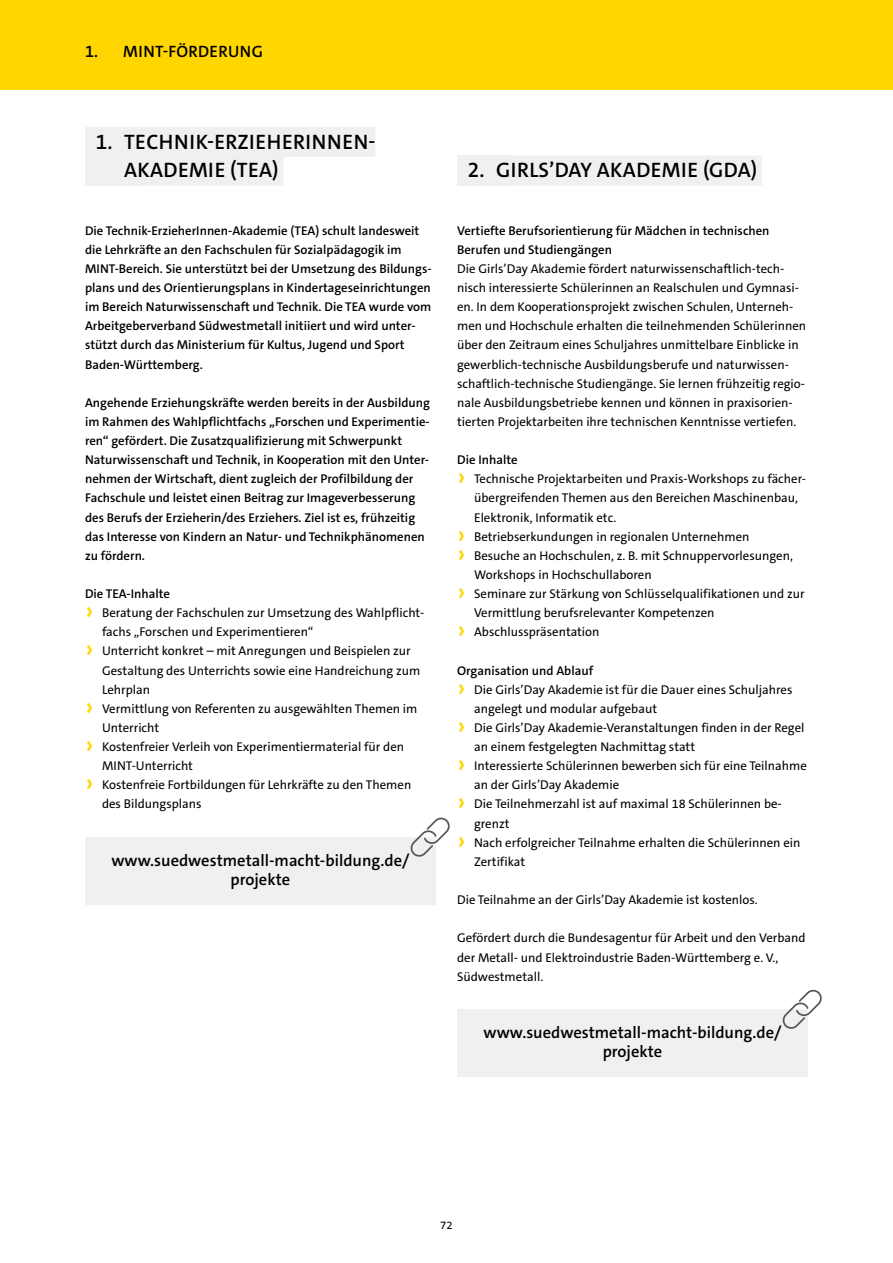
<style>
.page{position:relative;width:893px;height:1263px;background:#fff}
.page>*{position:absolute;margin:0;border:0;box-sizing:border-box;transform-origin:0 0}
.t1{font:600 21px/28.7px "The Sans C5";letter-spacing:.02em;color:#000}
.t2{font:600 16.5px/19px "The Sans C5";color:#000;text-align:center}
.t3{font:600 16.5px "The Sans C5";letter-spacing:.02em;color:#000}
.t4{font:12.75px/19.2px "The Sans C5";color:#000}
.t5{font:600 12.75px/19.2px "The Sans C5";color:#000}
.t6{font:11.25px "The Sans C5";color:#000}
.s1{font-weight:600;font-size:27px;color:#ffd600}
</style>
<div class="page">
<div style="left:457px;top:155px;width:55px;height:30px;background:#f0f0f0"></div>
<div style="left:85px;top:127px;width:55px;height:59px;background:#f0f0f0"></div>
<div style="left:0;top:0;width:893px;height:89px;background:#ffd600"></div>
<div style="left:457px;top:1009px;width:351px;height:68px;background:#f0f0f0"></div>
<svg style="left:783px;top:990px;width:39px;height:39px"></svg>
<div style="left:496px;top:156px;width:266px;height:30px;background:#f0f0f0"></div>
<div style="left:124px;top:127px;width:251px;height:30px;background:#f0f0f0"></div>
<div style="left:124px;top:156px;width:159px;height:30px;background:#f0f0f0"></div>
<div style="left:85px;top:837px;width:351px;height:67px;background:#f0f0f0"></div>
<svg style="left:411px;top:817px;width:39px;height:40px"></svg>
<p class="t3" style="left:85px;top:41px;width:179px">1. MINT-FÖRDERUNG</p>
<h1 class="t1" style="left:124px;top:127px;width:253px;text-indent:-28px">1. TECHNIK-ERZIEHERINNEN-<br>AKADEMIE (TEA)</h1>
<p class="t5" style="left:85px;top:221px;width:348px">Die Technik-ErzieherInnen-Akademie (TEA) schult landesweit die Lehrkräfte an den Fachschulen für Sozialpädagogik im MINT-Bereich. Sie unterstützt bei der Umsetzung des Bildungs&shy;plans und des Orientierungsplans in Kindertageseinrichtungen im Bereich Naturwissenschaft und Technik. Die TEA wurde vom Arbeitgeberverband Südwestmetall initiiert und wird unter&shy;stützt durch das Ministerium für Kultus, Jugend und Sport Baden-Württemberg.</p>
<p class="t5" style="left:85px;top:393px;width:346px">Angehende Erziehungskräfte werden bereits in der Ausbildung im Rahmen des Wahlpflichtfachs „Forschen und Experimentie&shy;ren“ gefördert. Die Zusatzqualifizierung mit Schwerpunkt Naturwissenschaft und Technik, in Kooperation mit den Unter&shy;nehmen der Wirtschaft, dient zugleich der Profilbildung der Fachschule und leistet einen Beitrag zur Imageverbesserung des Berufs der Erzieherin/des Erziehers. Ziel ist es, frühzeitig das Interesse von Kindern an Natur- und Technikphänomenen zu fördern.</p>
<p class="t5" style="left:85px;top:584px;width:87px">Die TEA-Inhalte</p>
<p class="t4" style="left:85px;top:603px;width:341px"><span class="s1">›</span> Beratung der Fachschulen zur Umsetzung des Wahlpflicht-</p>
<p class="t4" style="left:102px;top:622px;width:213px">fachs „Forschen und Experimentieren“</p>
<p class="t4" style="left:85px;top:642px;width:327px"><span class="s1">›</span> Unterricht konkret – mit Anregungen und Beispielen zur</p>
<p class="t4" style="left:102px;top:661px;width:320px">Gestaltung des Unterrichts sowie eine Handreichung zum</p>
<p class="t4" style="left:102px;top:680px;width:50px">Lehrplan</p>
<p class="t4" style="left:85px;top:699px;width:334px"><span class="s1">›</span> Vermittlung von Referenten zu ausgewählten Themen im</p>
<p class="t4" style="left:102px;top:718px;width:59px">Unterricht</p>
<p class="t4" style="left:85px;top:737px;width:321px"><span class="s1">›</span> Kostenfreier Verleih von Experimentiermaterial für den</p>
<p class="t4" style="left:102px;top:756px;width:92px">MINT-Unterricht</p>
<p class="t4" style="left:85px;top:775px;width:328px"><span class="s1">›</span> Kostenfreie Fortbildungen für Lehrkräfte zu den Themen</p>
<p class="t4" style="left:102px;top:795px;width:101px">des Bildungsplans</p>
<p class="t2" style="left:111px;top:851px;width:300px">www.suedwestmetall-macht-bildung.de/ projekte</p>
<h1 class="t1" style="left:468px;top:156px;width:291px">2. GIRLS’DAY AKADEMIE (GDA)</h1>
<p class="t5" style="left:457px;top:221px;width:314px">Vertiefte Berufsorientierung für Mädchen in technischen<br>Berufen und Studiengängen</p>
<p class="t4" style="left:457px;top:259px;width:350px">Die Girls’Day Akademie fördert naturwissenschaftlich-tech&shy;nisch interessierte Schülerinnen an Realschulen und Gymnasi&shy;en. In dem Kooperationsprojekt zwischen Schulen, Unterneh&shy;men und Hochschule erhalten die teilnehmenden Schülerinnen über den Zeitraum eines Schuljahres unmittelbare Einblicke in gewerblich-technische Ausbildungsberufe und naturwissen&shy;schaftlich-technische Studiengänge. Sie lernen frühzeitig regio&shy;nale Ausbildungsbetriebe kennen und können in praxisorien&shy;tierten Projektarbeiten ihre technischen Kenntnisse vertiefen.</p>
<p class="t5" style="left:457px;top:450px;width:62px">Die Inhalte</p>
<p class="t4" style="left:457px;top:469px;width:350px"><span class="s1">›</span> Technische Projektarbeiten und Praxis-Workshops zu fächer-</p>
<p class="t4" style="left:474px;top:489px;width:325px">übergreifenden Themen aus den Bereichen Maschinenbau,</p>
<p class="t4" style="left:474px;top:508px;width:144px">Elektronik, Informatik etc.</p>
<p class="t4" style="left:457px;top:527px;width:294px"><span class="s1">›</span> Betriebserkundungen in regionalen Unternehmen</p>
<p class="t4" style="left:457px;top:546px;width:337px"><span class="s1">›</span> Besuche an Hochschulen, z. B. mit Schnuppervorlesungen,</p>
<p class="t4" style="left:474px;top:565px;width:179px">Workshops in Hochschullaboren</p>
<p class="t4" style="left:457px;top:584px;width:349px"><span class="s1">›</span> Seminare zur Stärkung von Schlüsselqualifikationen und zur</p>
<p class="t4" style="left:474px;top:603px;width:242px">Vermittlung berufsrelevanter Kompetenzen</p>
<p class="t4" style="left:457px;top:622px;width:144px"><span class="s1">›</span> Abschlusspräsentation</p>
<p class="t5" style="left:457px;top:661px;width:138px">Organisation und Ablauf</p>
<p class="t4" style="left:457px;top:680px;width:337px"><span class="s1">›</span> Die Girls’Day Akademie ist für die Dauer eines Schuljahres</p>
<p class="t4" style="left:474px;top:699px;width:184px">angelegt und modular aufgebaut</p>
<p class="t4" style="left:457px;top:718px;width:349px"><span class="s1">›</span> Die Girls’Day Akademie-Veranstaltungen finden in der Regel</p>
<p class="t4" style="left:474px;top:737px;width:222px">an einem festgelegten Nachmittag statt</p>
<p class="t4" style="left:457px;top:756px;width:351px"><span class="s1">›</span> Interessierte Schülerinnen bewerben sich für eine Teilnahme</p>
<p class="t4" style="left:474px;top:775px;width:147px">an der Girls’Day Akademie</p>
<p class="t4" style="left:457px;top:795px;width:326px"><span class="s1">›</span> Die Teilnehmerzahl ist auf maximal 18 Schülerinnen be-</p>
<p class="t4" style="left:474px;top:814px;width:37px">grenzt</p>
<p class="t4" style="left:457px;top:833px;width:345px"><span class="s1">›</span> Nach erfolgreicher Teilnahme erhalten die Schülerinnen ein</p>
<p class="t4" style="left:474px;top:852px;width:52px">Zertifikat</p>
<p class="t4" style="left:457px;top:890px;width:302px">Die Teilnahme an der Girls’Day Akademie ist kostenlos.</p>
<p class="t4" style="left:457px;top:928px;width:350px">Gefördert durch die Bundesagentur für Arbeit und den Verband der Metall- und Elektroindustrie Baden-Württemberg e. V.,<br>Südwestmetall.</p>
<p class="t2" style="left:483px;top:1023px;width:300px">www.suedwestmetall-macht-bildung.de/ projekte</p>
<p class="t6" style="left:440px;top:1218px;width:14px">72</p>
</div>
